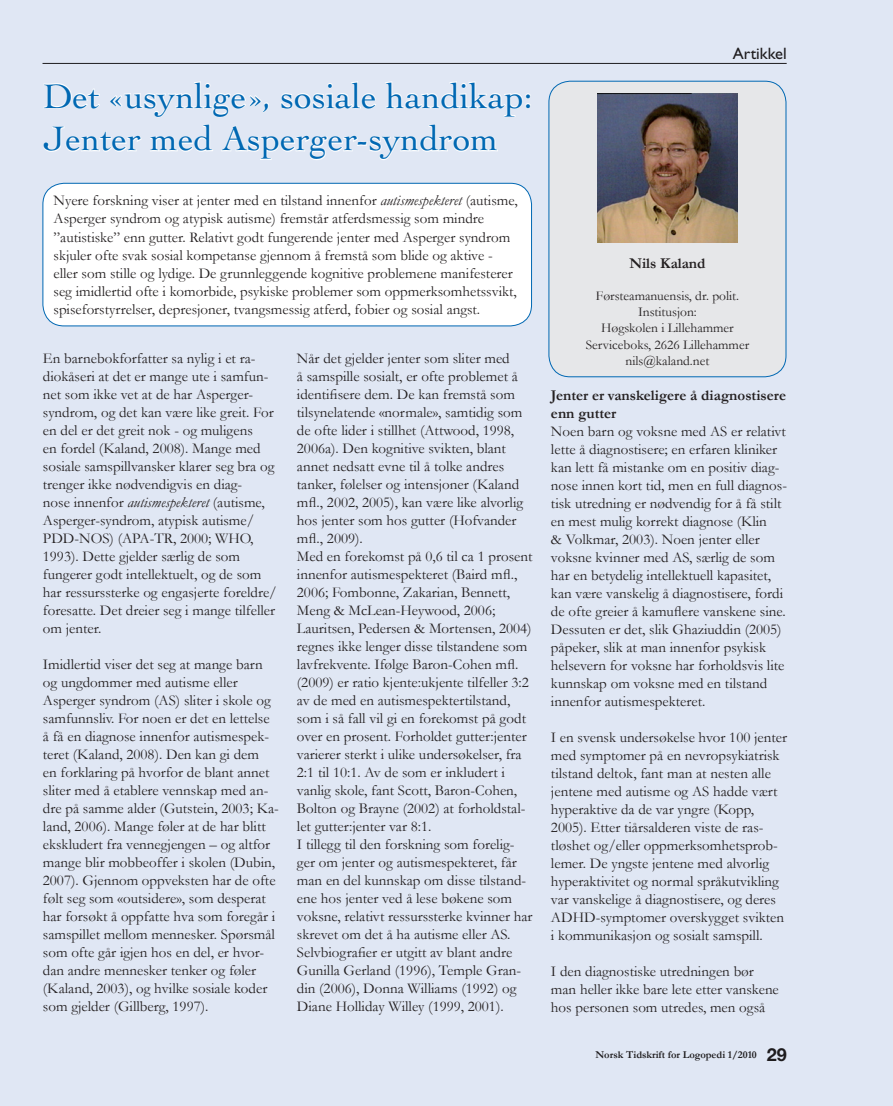
<style>
.page{position:relative;width:893px;height:1106px;background:#e0e7f4}
.page>*{position:absolute;margin:0;border:0;box-sizing:border-box;transform-origin:0 0}
.t1{font:35.7px/42.9px "Cochin";color:#0168b3}
.t2{font:16.5px "Gill Sans";color:#231f20}
.t3{font:15px/18px "Garamond";color:#231f20}
.t4{font:700 15px/18px "Garamond";color:#231f20}
.t5{font:13.5px/16.2px "Garamond";color:#231f20;text-align:center}
.t6{font:700 10.5px "Garamond";color:#231f20}
.s1{font-style:italic}
.s2{font-family:"Helvetica Neue";font-size:18px}
</style>
<div class="page">
<svg style="left:43px;top:81px;width:488px;height:79px"></svg>
<div style="left:43px;top:183px;width:488px;height:143px;background:#fff;border-radius:21px"></div>
<div style="left:43px;top:183px;width:489px;height:143px;border:1px solid #0168b3;border-radius:21px"></div>
<div style="left:549px;top:81px;width:237px;height:296px;background:#e6e7e9;border-radius:21px"></div>
<div style="left:549px;top:81px;width:237px;height:296px;border:1px solid #0168b3;border-radius:21px"></div>
<img style="left:597px;top:94px;width:141px;height:149px">
<h1 class="t1" style="left:43px;top:75px;width:491px">Det «usynlige», sosiale handikap:<br>Jenter med Asperger-syndrom</h1>
<p class="t3" style="left:54px;top:192px;width:466px">Nyere forskning viser at jenter med en tilstand innenfor <span class="s1">autismespekteret</span> (autisme, Asperger syndrom og atypisk autisme) fremstår atferdsmessig som mindre ”autistiske” enn gutter. Relativt godt fungerende jenter med Asperger syndrom skjuler ofte svak sosial kompetanse gjennom å fremstå som blide og aktive - eller som stille og lydige. De grunnleggende kognitive problemene manifesterer seg imidlertid ofte i komorbide, psykiske problemer som oppmerksomhetssvikt, spiseforstyrrelser, depresjoner, tvangsmessig atferd, fobier og sosial angst.</p>
<p class="t3" style="left:43px;top:349px;width:235px">En barnebokforfatter sa nylig i et ra&shy;diokåseri at det er mange ute i samfun&shy;net som ikke vet at de har Asperger&shy;syndrom, og det kan være like greit. For en del er det greit nok - og muligens<br>en fordel (Kaland, 2008). Mange med sosiale samspillvansker klarer seg bra og trenger ikke nødvendigvis en diag-<br>nose innenfor <span class="s1">autismespekteret</span> (autisme, Asperger-syndrom, atypisk autisme/ PDD-NOS) (APA-TR, 2000; WHO, 1993). Dette gjelder særlig de som fungerer godt intellektuelt, og de som har ressurssterke og engasjerte foreldre/ foresatte. Det dreier seg i mange tilfeller om jenter.</p>
<p class="t3" style="left:43px;top:655px;width:237px">Imidlertid viser det seg at mange barn og ungdommer med autisme eller Asperger syndrom (AS) sliter i skole og samfunnsliv. For noen er det en lettelse å få en diagnose innenfor autismespek&shy;teret (Kaland, 2008). Den kan gi dem<br>en forklaring på hvorfor de blant annet sliter med å etablere vennskap med an&shy;dre på samme alder (Gutstein, 2003; Ka&shy;land, 2006). Mange føler at de har blitt ekskludert fra vennegjengen – og altfor mange blir mobbeoffer i skolen (Dubin, 2007). Gjennom oppveksten har de ofte følt seg som «outsidere», som desperat har forsøkt å oppfatte hva som foregår i samspillet mellom mennesker. Spørsmål som ofte går igjen hos en del, er hvor&shy;dan andre mennesker tenker og føler (Kaland, 2003), og hvilke sosiale koder som gjelder (Gillberg, 1997).</p>
<p class="t3" style="left:297px;top:349px;width:237px">Når det gjelder jenter som sliter med<br>å samspille sosialt, er ofte problemet å identifisere dem. De kan fremstå som tilsynelatende «normale», samtidig som de ofte lider i stillhet (Attwood, 1998, 2006a). Den kognitive svikten, blant annet nedsatt evne til å tolke andres tanker, følelser og intensjoner (Kaland mfl., 2002, 2005), kan være like alvorlig hos jenter som hos gutter (Hofvander mfl., 2009).<br>Med en forekomst på 0,6 til ca 1 prosent innenfor autismespekteret (Baird mfl., 2006; Fombonne, Zakarian, Bennett, Meng &amp; McLean-Heywood, 2006; Lauritsen, Pedersen &amp; Mortensen, 2004) regnes ikke lenger disse tilstandene som lavfrekvente. Ifølge Baron-Cohen mfl. (2009) er ratio kjente:ukjente tilfeller 3:2 av de med en autismespektertilstand, som i så fall vil gi en forekomst på godt over en prosent. Forholdet gutter:jenter varierer sterkt i ulike undersøkelser, fra 2:1 til 10:1. Av de som er inkludert i vanlig skole, fant Scott, Baron-Cohen, Bolton og Brayne (2002) at forholdstal&shy;let gutter:jenter var 8:1.<br>I tillegg til den forskning som forelig&shy;ger om jenter og autismespekteret, får man en del kunnskap om disse tilstand&shy;ene hos jenter ved å lese bøkene som voksne, relativt ressurssterke kvinner har skrevet om det å ha autisme eller AS.<br>Selvbiografier er utgitt av blant andre Gunilla Gerland (1996), Temple Gran&shy;din (2006), Donna Williams (1992) og Diane Holliday Willey (1999, 2001).</p>
<p class="t2" style="left:733px;top:44px;width:55px">Artikkel</p>
<p class="t4" style="left:629px;top:254px;width:78px">Nils Kaland</p>
<p class="t5" style="left:586px;top:288px;width:165px">Førsteamanuensis, dr. polit.<br>Institusjon:<br>Høgskolen i Lillehammer<br>Serviceboks, 2626 Lillehammer nils@kaland.net</p>
<p class="t4" style="left:551px;top:386px;width:237px">Jenter er vanskeligere å diagnostisere enn gutter</p>
<p class="t3" style="left:551px;top:422px;width:238px">Noen barn og voksne med AS er relativt lette å diagnostisere; en erfaren kliniker kan lett få mistanke om en positiv diag&shy;nose innen kort tid, men en full diagnos&shy;tisk utredning er nødvendig for å få stilt en mest mulig korrekt diagnose (Klin<br>&amp; Volkmar, 2003). Noen jenter eller voksne kvinner med AS, særlig de som har en betydelig intellektuell kapasitet, kan være vanskelig å diagnostisere, fordi de ofte greier å kamuflere vanskene sine.<br>Dessuten er det, slik Ghaziuddin (2005) påpeker, slik at man innenfor psykisk helsevern for voksne har forholdsvis lite kunnskap om voksne med en tilstand innenfor autismespekteret.</p>
<p class="t3" style="left:551px;top:728px;width:238px">I en svensk undersøkelse hvor 100 jenter med symptomer på en nevropsykiatrisk tilstand deltok, fant man at nesten alle jentene med autisme og AS hadde vært hyperaktive da de var yngre (Kopp, 2005). Etter tiårsalderen viste de ras&shy;tløshet og/eller oppmerksomhetsprob&shy;lemer. De yngste jentene med alvorlig hyperaktivitet og normal språkutvikling var vanskelige å diagnostisere, og deres ADHD-symptomer overskygget svikten i kommunikasjon og sosialt samspill.</p>
<p class="t3" style="left:551px;top:962px;width:229px">I den diagnostiske utredningen bør man heller ikke bare lete etter vanskene hos personen som utredes, men også</p>
<p class="t6" style="left:595px;top:1048px;width:193px">Norsk Tidskrift for Logopedi 1/2010 <span class="s2">29</span></p>
</div>
